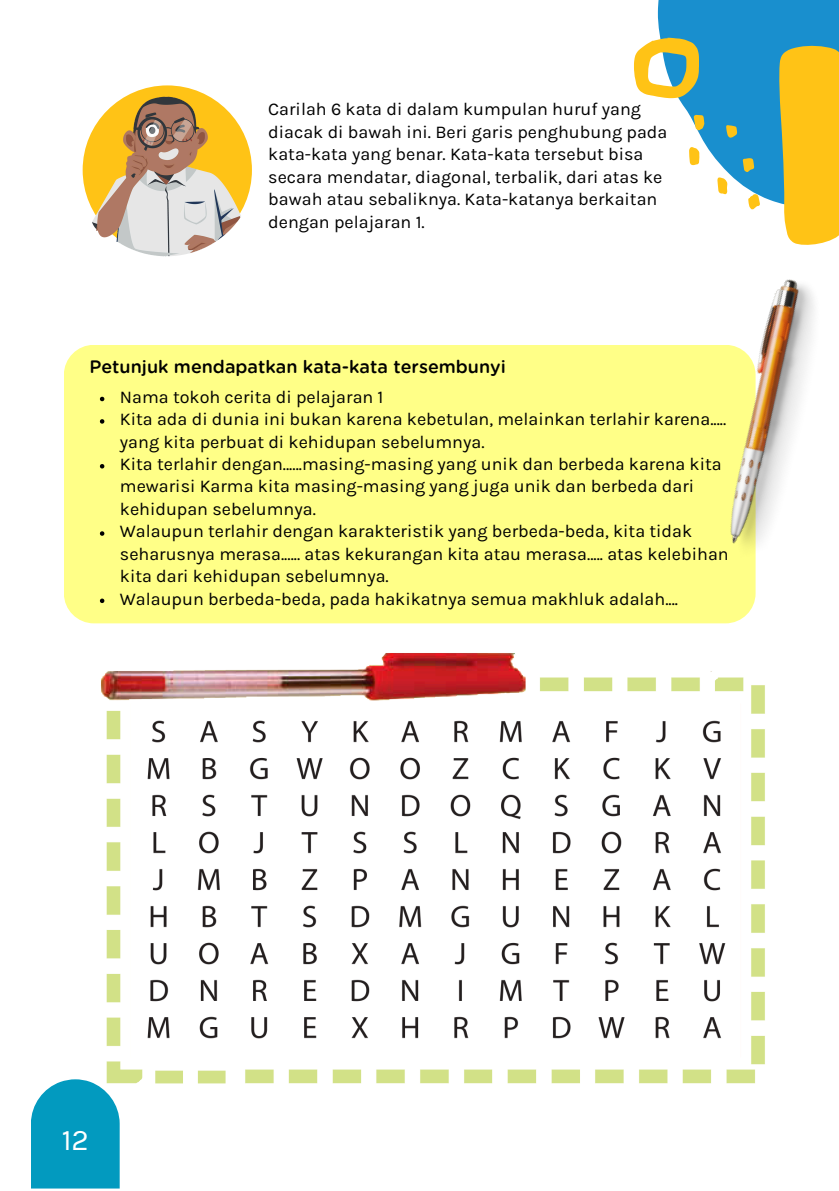
<style>
.page{position:relative;width:839px;height:1191px;background:#fff}
.page>*{position:absolute;margin:0;border:0;box-sizing:border-box;transform-origin:0 0}
.t1{font:29.8px "Karla";color:#fff}
.t2{font:18px/22.4px "Karla";color:#000}
.t3{font:500 18px "Gotham Rounded";color:#000}
</style>
<div class="page">
<img style="left:82px;top:85px;width:170px;height:172px">
<div style="left:64px;top:345px;width:691px;height:278px;background:#ffff87;border-radius:30px"></div>
<svg style="left:634px;top:0;width:204px;height:245px"></svg>
<img style="left:729px;top:279px;width:85px;height:299px">
<img style="left:101px;top:653px;width:664px;height:431px">
<svg style="left:100px;top:397px;width:4px;height:4px"></svg>
<svg style="left:100px;top:419px;width:4px;height:5px"></svg>
<svg style="left:100px;top:464px;width:4px;height:5px"></svg>
<svg style="left:100px;top:531px;width:4px;height:5px"></svg>
<svg style="left:100px;top:599px;width:4px;height:4px"></svg>
<svg style="left:31px;top:1079px;width:89px;height:110px;background:#1aa3c4"></svg>
<h1 class="t2" style="left:268px;top:98px;width:400px">Carilah 6 kata di dalam kumpulan huruf yang diacak di bawah ini. Beri garis penghubung pada kata-kata yang benar. Kata-kata tersebut bisa secara mendatar, diagonal, terbalik, dari atas ke bawah atau sebaliknya. Kata-katanya berkaitan dengan pelajaran 1.</h1>
<p class="t3" style="left:89px;top:359px;width:418px">Petunjuk mendapatkan kata-kata tersembunyi</p>
<p class="t2" style="left:120px;top:386px;width:265px">Nama tokoh cerita di pelajaran 1</p>
<p class="t2" style="left:120px;top:408px;width:608px">Kita ada di dunia ini bukan karena kebetulan, melainkan terlahir karena..... yang kita perbuat di kehidupan sebelumnya.</p>
<p class="t2" style="left:120px;top:453px;width:603px">Kita terlahir dengan......masing-masing yang unik dan berbeda karena kita mewarisi Karma kita masing-masing yang juga unik dan berbeda dari kehidupan sebelumnya.</p>
<p class="t2" style="left:120px;top:520px;width:610px">Walaupun terlahir dengan karakteristik yang berbeda-beda, kita tidak seharusnya merasa...... atas kekurangan kita atau merasa..... atas kelebihan kita dari kehidupan sebelumnya.</p>
<p class="t2" style="left:120px;top:587px;width:559px">Walaupun berbeda-beda, pada hakikatnya semua makhluk adalah....</p>
<h1 class="t1" style="left:62px;top:1122px;width:29px">12</h1>
</div>
